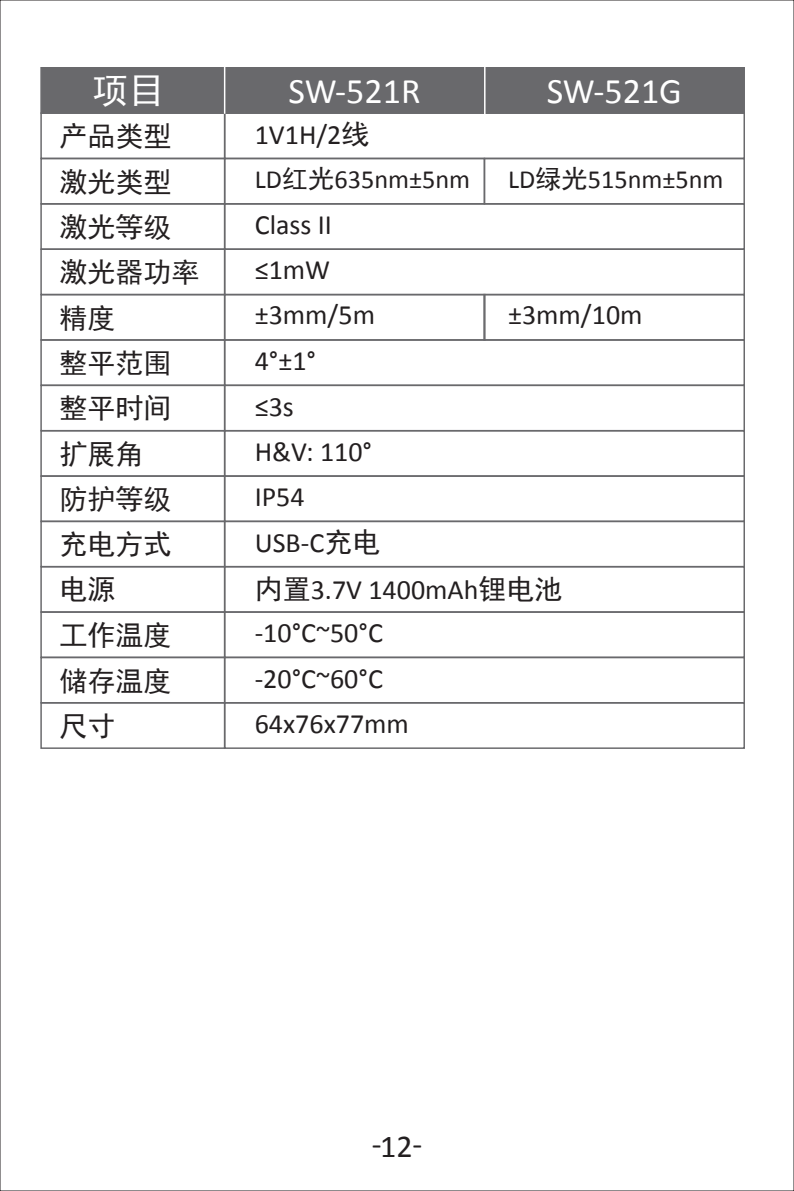
<style>
.page{position:relative;width:794px;height:1191px;background:#fff}
.page>*{position:absolute;margin:0;border:0;box-sizing:border-box;transform-origin:0 0}
.t1{font:36.05px "Calibri";color:#fff}
.t2{font:36.05px "Sim Hei";color:#fff}
.t3{font:31.85px "Calibri";color:#231f20}
.t4{font:28px "Calibri";color:#231f20}
.t5{font:28px/44.8px "Sim Hei";color:#231f20}
.t6{font:26.25px "Calibri";color:#231f20}
.s1{font-family:"Sim Hei"}
</style>
<div class="page">
<div style="left:40px;top:67px;width:185px;height:47px;background:#69696c;border:1px solid #69696c"></div>
<div style="left:484px;top:67px;width:261px;height:47px;background:#69696c"></div>
<div style="left:224px;top:67px;width:261px;height:47px;background:#69696c"></div>
<div style="left:40px;top:112px;width:185px;height:47px;border:1px solid #69696c"></div>
<div style="left:40px;top:158px;width:185px;height:47px;border:1px solid #69696c"></div>
<div style="left:40px;top:203px;width:185px;height:47px;border:1px solid #69696c"></div>
<div style="left:40px;top:248px;width:185px;height:47px;border:1px solid #69696c"></div>
<div style="left:40px;top:294px;width:185px;height:47px;border:1px solid #69696c"></div>
<div style="left:40px;top:339px;width:185px;height:47px;border:1px solid #69696c"></div>
<div style="left:40px;top:384px;width:185px;height:47px;border:1px solid #69696c"></div>
<div style="left:40px;top:430px;width:185px;height:47px;border:1px solid #69696c"></div>
<div style="left:40px;top:475px;width:185px;height:47px;border:1px solid #69696c"></div>
<div style="left:40px;top:520px;width:185px;height:47px;border:1px solid #69696c"></div>
<div style="left:40px;top:656px;width:185px;height:47px;border:1px solid #69696c"></div>
<div style="left:40px;top:611px;width:185px;height:47px;border:1px solid #69696c"></div>
<div style="left:40px;top:702px;width:185px;height:47px;border:1px solid #69696c"></div>
<div style="left:224px;top:112px;width:521px;height:47px;border:1px solid #69696c"></div>
<div style="left:224px;top:158px;width:261px;height:47px;border:1px solid #69696c"></div>
<div style="left:484px;top:158px;width:261px;height:47px;border:1px solid #69696c"></div>
<div style="left:224px;top:203px;width:521px;height:47px;border:1px solid #69696c"></div>
<div style="left:224px;top:248px;width:521px;height:47px;border:1px solid #69696c"></div>
<div style="left:224px;top:294px;width:261px;height:47px;border:1px solid #69696c"></div>
<div style="left:483px;top:294px;width:262px;height:47px;border:1px solid #69696c"></div>
<div style="left:224px;top:339px;width:521px;height:47px;border:1px solid #69696c"></div>
<div style="left:224px;top:384px;width:521px;height:47px;border:1px solid #69696c"></div>
<div style="left:224px;top:430px;width:521px;height:47px;border:1px solid #69696c"></div>
<div style="left:224px;top:475px;width:521px;height:47px;border:1px solid #69696c"></div>
<div style="left:224px;top:520px;width:521px;height:47px;border:1px solid #69696c"></div>
<div style="left:224px;top:656px;width:521px;height:47px;border:1px solid #69696c"></div>
<div style="left:224px;top:611px;width:521px;height:47px;border:1px solid #69696c"></div>
<div style="left:40px;top:566px;width:185px;height:47px;border:1px solid #69696c"></div>
<div style="left:224px;top:566px;width:521px;height:47px;border:1px solid #69696c"></div>
<div style="left:224px;top:702px;width:521px;height:47px;border:1px solid #69696c"></div>
<hr style="left:224px;top:67px;width:1px;height:47px;background:#fff">
<hr style="left:484px;top:67px;width:1px;height:47px;background:#fff">
<p class="t2" style="left:93px;top:72px;width:73px">项目</p>
<p class="t1" style="left:288px;top:68px;width:134px">SW-521R</p>
<p class="t1" style="left:547px;top:68px;width:137px">SW-521G</p>
<p class="t5" style="left:59px;top:114px;width:113px">产品类型</p>
<p class="t5" style="left:59px;top:159px;width:113px">激光类型</p>
<p class="t4" style="left:255px;top:117px;width:116px">1V1H/2<span class="s1">线</span></p>
<p class="t6" style="left:255px;top:163px;width:217px">LD<span class="s1">红光</span>635nm±5nm</p>
<p class="t6" style="left:508px;top:163px;width:217px">LD<span class="s1">绿光</span>515nm±5nm</p>
<p class="t5" style="left:59px;top:205px;width:113px">激光等级</p>
<p class="t4" style="left:255px;top:207px;width:79px">Class II</p>
<p class="t5" style="left:59px;top:250px;width:141px">激光器功率</p>
<p class="t4" style="left:255px;top:252px;width:77px">≤1mW</p>
<p class="t5" style="left:59px;top:295px;width:57px">精度</p>
<p class="t4" style="left:255px;top:297px;width:122px">±3mm/5m</p>
<p class="t4" style="left:508px;top:297px;width:136px">±3mm/10m</p>
<p class="t5" style="left:59px;top:341px;width:113px">整平范围</p>
<p class="t4" style="left:255px;top:343px;width:63px">4°±1°</p>
<p class="t5" style="left:59px;top:386px;width:113px">整平时间</p>
<p class="t4" style="left:255px;top:388px;width:41px">≤3s</p>
<p class="t5" style="left:59px;top:431px;width:85px">扩展角</p>
<p class="t4" style="left:255px;top:434px;width:119px">H&amp;V: 110°</p>
<p class="t5" style="left:59px;top:477px;width:113px">防护等级</p>
<p class="t4" style="left:255px;top:479px;width:51px">IP54</p>
<p class="t5" style="left:59px;top:522px;width:113px">充电方式电源</p>
<p class="t4" style="left:255px;top:525px;width:127px">USB-C<span class="s1">充电</span></p>
<p class="t4" style="left:255px;top:572px;width:309px"><span class="s1">内置</span>3.7V 1400mAh<span class="s1">锂电池</span></p>
<p class="t5" style="left:59px;top:613px;width:113px">工作温度</p>
<p class="t4" style="left:255px;top:615px;width:130px">-10°C~50°C</p>
<p class="t5" style="left:59px;top:658px;width:113px">储存温度</p>
<p class="t4" style="left:255px;top:660px;width:130px">-20°C~60°C</p>
<p class="t5" style="left:59px;top:703px;width:57px">尺寸</p>
<p class="t4" style="left:255px;top:706px;width:156px">64x76x77mm</p>
<p class="t3" style="left:372px;top:1126px;width:52px">-12-</p>
</div>
